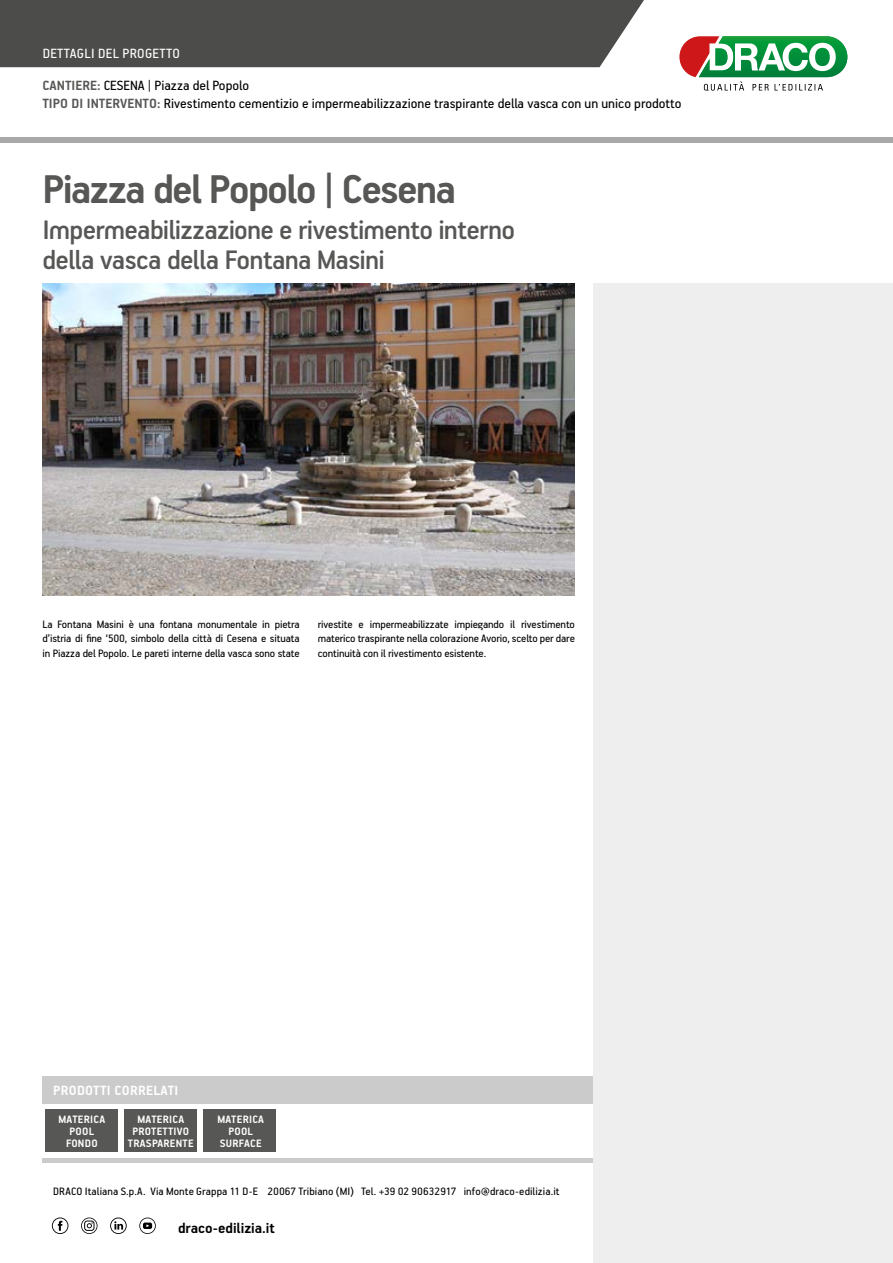
<style>
.page{position:relative;width:893px;height:1263px;background:#fff}
.page>*{position:absolute;margin:0;border:0;box-sizing:border-box;transform-origin:0 0}
.t1{font:700 45px "PF Handbook Pro";letter-spacing:-.04em;color:#575756}
.t2{font:500 30px/30px "PF Handbook Pro";letter-spacing:-.025em;color:#575756}
.t3{font:700 16.2px "PF Handbook Pro";color:#000}
.t4{font:15px/18px "PF Handbook Pro";color:#000}
.t5{font:15px "PF Handbook Pro";letter-spacing:.02em;color:#fff}
.t6{font:700 15px "PF Handbook Pro";letter-spacing:.02em;color:#fff}
.t7{font:12px/14.4px "PF Handbook Pro";letter-spacing:-.01em;color:#000;text-align:justify}
.t8{font:700 12px/12px "PF Handbook Pro";letter-spacing:.02em;color:#fff;text-align:center}
.s1{font-weight:700;color:#575756}
</style>
<div class="page">
<div style="left:593px;top:284px;width:300px;height:979px;background:#eee"></div>
<div style="left:0;top:0;width:644px;height:67px;background:#4c4d4b"></div>
<svg style="left:679px;top:36px;width:169px;height:55px"></svg>
<div style="left:0;top:137px;width:893px;height:6px;background:#a7a8a7"></div>
<svg style="left:52px;top:1217px;width:16px;height:17px"></svg>
<svg style="left:81px;top:1217px;width:17px;height:17px"></svg>
<svg style="left:110px;top:1217px;width:17px;height:17px"></svg>
<svg style="left:139px;top:1217px;width:17px;height:17px"></svg>
<div style="left:43px;top:1158px;width:550px;height:5px;background:#cacbca"></div>
<div style="left:46px;top:1109px;width:72px;height:43px;background:#575756"></div>
<div style="left:125px;top:1109px;width:72px;height:43px;background:#575756"></div>
<div style="left:204px;top:1109px;width:72px;height:43px;background:#575756"></div>
<div style="left:43px;top:1076px;width:550px;height:28px;background:#cacbca"></div>
<img style="left:43px;top:284px;width:532px;height:311px">
<p class="t5" style="left:43px;top:44px;width:139px">DETTAGLI DEL PROGETTO</p>
<p class="t4" style="left:43px;top:76px;width:640px"><span class="s1">CANTIERE:</span> CESENA | Piazza del Popolo<br><span class="s1">TIPO DI INTERVENTO:</span> Rivestimento cementizio e impermeabilizzazione traspirante della vasca con un unico prodotto</p>
<h1 class="t1" style="left:43px;top:162px;width:415px">Piazza del Popolo | Cesena</h1>
<h2 class="t2" style="left:43px;top:214px;width:474px">Impermeabilizzazione e rivestimento interno della vasca della Fontana Masini</h2>
<p class="t7" style="left:43px;top:616px;width:259px">La Fontana Masini è una fontana monumentale in pietra d’istria di fine ‘500, simbolo della città di Cesena e situata in Piazza del Popolo. Le pareti interne della vasca sono state</p>
<p class="t7" style="left:318px;top:616px;width:259px">rivestite e impermeabilizzate impiegando il rivestimento materico traspirante nella colorazione Avorio, scelto per dare continuità con il rivestimento esistente.</p>
<p class="t6" style="left:53px;top:1081px;width:127px">PRODOTTI CORRELATI</p>
<p class="t8" style="left:59px;top:1113px;width:48px">MATERICA<br>POOL<br>FONDO</p>
<p class="t8" style="left:128px;top:1113px;width:67px">MATERICA<br>PROTETTIVO<br>TRASPARENTE</p>
<p class="t8" style="left:217px;top:1113px;width:48px">MATERICA<br>POOL<br>SURFACE</p>
<p class="t7" style="left:53px;top:1184px;width:508px">DRACO Italiana S.p.A. Via Monte Grappa 11 D-E 20067 Tribiano (MI) Tel. +39 02 90632917 info@draco-edilizia.it</p>
<h3 class="t3" style="left:178px;top:1218px;width:98px">draco-edilizia.it</h3>
</div>
